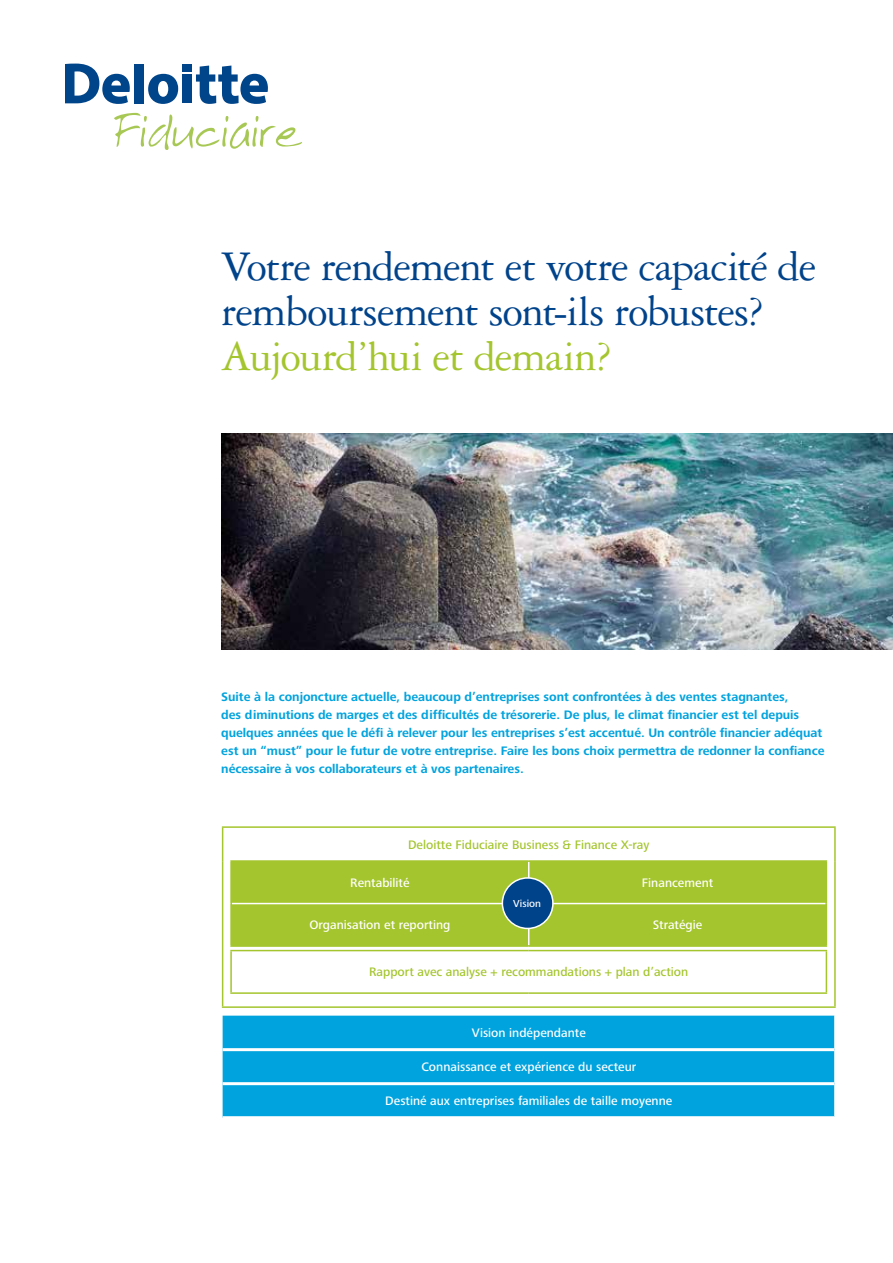
<style>
.page{position:relative;width:893px;height:1263px;background:#fff}
.page>*{position:absolute;margin:0;border:0;box-sizing:border-box;transform-origin:0 0}
.t1{font:45px/45px "Garamond 3 LT Std";letter-spacing:-.025em;color:#00438b}
.t2{font:45px "Garamond 3 LT Std";letter-spacing:-.03em;color:#a4c52d}
.t3{font:700 12.75px/18px "Frutiger Next Pro";letter-spacing:-.005em;color:#00a3de}
.t4{font:500 12.75px "Frutiger Next Pro";color:#fff}
.t5{font:500 12.75px "Frutiger Next Pro";color:#a4c52d}
.t6{font:500 10.5px "Frutiger Next Pro";color:#fff}
</style>
<div class="page">
<div style="left:134px;top:64px;width:10px;height:39px;background:#004489"></div>
<svg style="left:148px;top:74px;width:30px;height:30px"></svg>
<div style="left:182px;top:74px;width:10px;height:29px;background:#004489"></div>
<div style="left:182px;top:64px;width:10px;height:8px;background:#004489"></div>
<svg style="left:196px;top:66px;width:72px;height:38px"></svg>
<svg style="left:65px;top:64px;width:65px;height:40px"></svg>
<svg style="left:114px;top:113px;width:188px;height:37px"></svg>
<div style="left:223px;top:1016px;width:611px;height:100px;background:#00a3de"></div>
<hr style="left:223px;top:1048px;width:611px;height:3px;background:#fff">
<hr style="left:223px;top:1082px;width:611px;height:3px;background:#fff">
<hr style="left:222px;top:826px;width:614px;height:2px;background:#a4c52d">
<hr style="left:222px;top:828px;width:1px;height:33px;background:#a4c52d">
<hr style="left:222px;top:861px;width:1px;height:145px;background:#a4c52d">
<hr style="left:222px;top:1006px;width:614px;height:2px;background:#a4c52d">
<hr style="left:834px;top:828px;width:2px;height:33px;background:#a4c52d">
<hr style="left:834px;top:861px;width:2px;height:145px;background:#a4c52d">
<div style="left:232px;top:862px;width:594px;height:83px;background:#a4c52d"></div>
<hr style="left:528px;top:862px;width:1px;height:41px;background:#fff">
<hr style="left:232px;top:903px;width:297px;height:1px;background:#fff">
<hr style="left:529px;top:903px;width:297px;height:1px;background:#fff">
<hr style="left:528px;top:904px;width:1px;height:41px;background:#fff">
<svg style="left:230px;top:949px;width:597px;height:43px"></svg>
<hr style="left:230px;top:950px;width:299px;height:1px;background:#a4c52d">
<hr style="left:230px;top:951px;width:2px;height:41px;background:#a4c52d">
<hr style="left:529px;top:950px;width:298px;height:1px;background:#a4c52d">
<hr style="left:826px;top:951px;width:1px;height:41px;background:#a4c52d">
<hr style="left:230px;top:992px;width:299px;height:2px;background:#a4c52d">
<hr style="left:529px;top:992px;width:298px;height:2px;background:#a4c52d">
<hr style="left:230px;top:860px;width:299px;height:2px;background:#a4c52d">
<hr style="left:230px;top:862px;width:2px;height:41px;background:#a4c52d">
<hr style="left:529px;top:860px;width:298px;height:2px;background:#a4c52d">
<hr style="left:826px;top:862px;width:1px;height:41px;background:#a4c52d">
<hr style="left:230px;top:903px;width:2px;height:42px;background:#a4c52d">
<hr style="left:826px;top:903px;width:1px;height:42px;background:#a4c52d">
<hr style="left:230px;top:945px;width:299px;height:2px;background:#a4c52d">
<hr style="left:529px;top:945px;width:298px;height:2px;background:#a4c52d">
<div style="left:502px;top:878px;width:51px;height:50px;background:#00438b;border-radius:50%"></div>
<div style="left:502px;top:877px;width:52px;height:52px;border:2px solid #fff;border-radius:50%"></div>
<img style="left:221px;top:434px;width:672px;height:216px">
<h1 class="t1" style="left:221px;top:244px;width:596px">Votre rendement et votre capacité de remboursement sont-ils robustes?</h1>
<h1 class="t2" style="left:221px;top:332px;width:393px">Aujourd’hui et demain?</h1>
<p class="t3" style="left:221px;top:687px;width:605px">Suite à la conjoncture actuelle, beaucoup d’entreprises sont confrontées à des ventes stagnantes,<br>des diminutions de marges et des difficultés de trésorerie. De plus, le climat financier est tel depuis quelques années que le défi à relever pour les entreprises s’est accentué. Un contrôle financier adéquat est un “must” pour le futur de votre entreprise. Faire les bons choix permettra de redonner la confiance nécessaire à vos collaborateurs et à vos partenaires.</p>
<p class="t5" style="left:408px;top:837px;width:243px">Deloitte Fiduciaire Business &amp; Finance X-ray</p>
<p class="t4" style="left:350px;top:875px;width:61px">Rentabilité</p>
<p class="t4" style="left:642px;top:875px;width:73px">Financement</p>
<p class="t4" style="left:309px;top:918px;width:142px">Organisation et reporting</p>
<p class="t4" style="left:653px;top:918px;width:51px">Stratégie</p>
<p class="t5" style="left:369px;top:965px;width:321px">Rapport avec analyse + recommandations + plan d’action</p>
<p class="t6" style="left:513px;top:897px;width:29px">Vision</p>
<p class="t4" style="left:472px;top:1026px;width:116px">Vision indépendante</p>
<p class="t4" style="left:421px;top:1060px;width:216px">Connaissance et expérience du secteur</p>
<p class="t4" style="left:385px;top:1094px;width:289px">Destiné aux entreprises familiales de taille moyenne</p>
</div>
